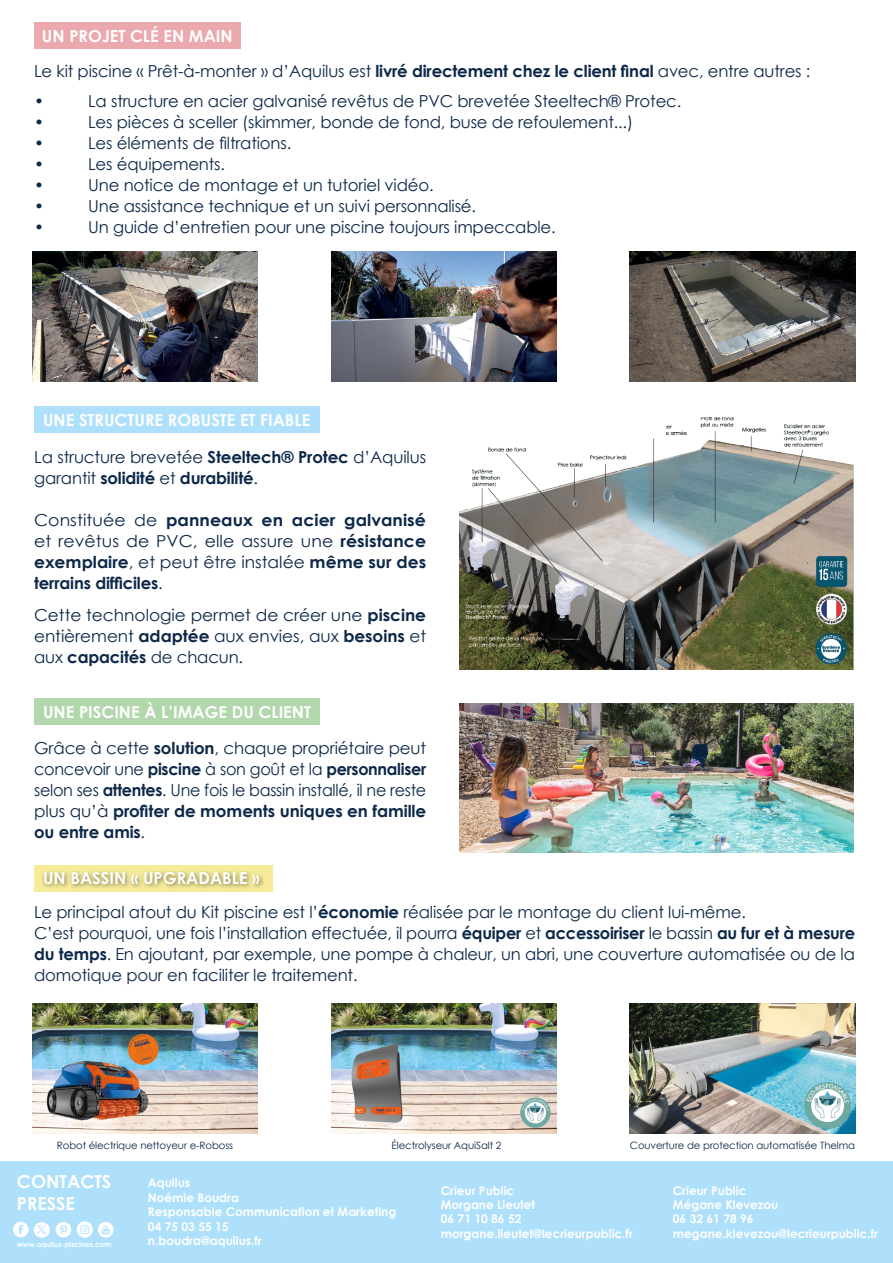
<style>
.page{position:relative;width:893px;height:1263px;background:#fff}
.page>*{position:absolute;margin:0;border:0;box-sizing:border-box;transform-origin:0 0}
.t1{font:700 18px/21.6px "Century Gothic";color:#fff}
.Style_de_paragraphe_1{font:16.5px/21px "Century Gothic";letter-spacing:-.01em;color:#0d2848;text-align:justify}
.Style_de_paragraphe_1-2{font:700 16.5px/21px "Century Gothic";color:#0d2848;text-align:justify;scale:1.05 1}
.t2{font:700 16.5px "Century Gothic";color:#fff}
.t3{font:700 12px/14.4px "Century Gothic";color:#fff}
.Style_de_paragraphe_1-3{font:10.2px "Century Gothic";letter-spacing:-.01em;color:#0d2848}
.t4{font:700 7.35px "Century Gothic";color:#fff}
.s1{font-weight:700}
.s2{font-weight:400}
</style>
<div class="page">
<div style="left:0;top:1161px;width:893px;height:102px;background:#aee0fb"></div>
<svg style="left:13px;top:1222px;width:16px;height:15px"></svg>
<svg style="left:98px;top:1222px;width:15px;height:15px"></svg>
<svg style="left:77px;top:1221px;width:16px;height:17px"></svg>
<svg style="left:56px;top:1221px;width:35px;height:16px"></svg>
<div style="left:34px;top:1222px;width:16px;height:16px;background:#fff;border-radius:50%"></div>
<svg style="left:37px;top:1225px;width:9px;height:9px"></svg>
<div style="left:34px;top:22px;width:207px;height:26px;background:#eba8ad"></div>
<div style="left:34px;top:406px;width:286px;height:27px;background:#aee0fb"></div>
<div style="left:34px;top:699px;width:286px;height:26px;background:#b2d7ac"></div>
<div style="left:34px;top:865px;width:238px;height:26px;background:#f6eb99"></div>
<div style="left:41px;top:869px;width:224px;height:21px;background:#231f20;opacity:.52"></div>
<img style="left:331px;top:1003px;width:225px;height:130px">
<img style="left:331px;top:252px;width:225px;height:130px">
<img style="left:630px;top:1003px;width:225px;height:130px">
<img style="left:630px;top:252px;width:225px;height:130px">
<img style="left:32px;top:1003px;width:226px;height:130px">
<img style="left:32px;top:252px;width:226px;height:130px">
<img style="left:459px;top:417px;width:394px;height:252px">
<img style="left:459px;top:703px;width:394px;height:150px">
<div style="left:524px;top:417px;width:142px;height:20px;background:#fff"></div>
<p class="t2" style="left:42px;top:23px;width:192px">UN PROJET CLÉ EN MAIN</p>
<p class="Style_de_paragraphe_1" style="left:34px;top:61px;width:778px">Le kit piscine « Prêt-à-monter » d’Aquilus est <span class="s1">livré directement chez le client final</span> avec, entre autres :</p>
<p class="Style_de_paragraphe_1" style="left:34px;top:91px;width:11px">•</p>
<p class="Style_de_paragraphe_1" style="left:88px;top:91px;width:595px">La structure en acier galvanisé revêtus de PVC brevetée Steeltech® Protec.</p>
<p class="Style_de_paragraphe_1" style="left:34px;top:112px;width:11px">•</p>
<p class="Style_de_paragraphe_1" style="left:88px;top:112px;width:546px">Les pièces à sceller (skimmer, bonde de fond, buse de refoulement...)</p>
<p class="Style_de_paragraphe_1" style="left:34px;top:133px;width:11px">•</p>
<p class="Style_de_paragraphe_1" style="left:88px;top:133px;width:205px">Les éléments de filtrations.</p>
<p class="Style_de_paragraphe_1" style="left:34px;top:154px;width:11px">•</p>
<p class="Style_de_paragraphe_1" style="left:88px;top:154px;width:138px">Les équipements.</p>
<p class="Style_de_paragraphe_1" style="left:34px;top:175px;width:11px">•</p>
<p class="Style_de_paragraphe_1" style="left:88px;top:175px;width:347px">Une notice de montage et un tutoriel vidéo.</p>
<p class="Style_de_paragraphe_1" style="left:34px;top:196px;width:11px">•</p>
<p class="Style_de_paragraphe_1" style="left:88px;top:196px;width:389px">Une assistance technique et un suivi personnalisé.</p>
<p class="Style_de_paragraphe_1" style="left:34px;top:217px;width:11px">•</p>
<p class="Style_de_paragraphe_1" style="left:88px;top:217px;width:469px">Un guide d’entretien pour une piscine toujours impeccable.</p>
<p class="t2" style="left:43px;top:407px;width:269px">UNE STRUCTURE ROBUSTE ET FIABLE</p>
<p class="Style_de_paragraphe_1" style="left:34px;top:447px;width:394px">La structure brevetée <span class="s1">Steeltech® Protec</span> d’Aquilus garantit <span class="s1">solidité</span> et <span class="s1">durabilité</span>.</p>
<p class="Style_de_paragraphe_1-2" style="left:34px;top:509px;width:375px"><span class="s2">Constituée de</span> panneaux en acier galvanisé <span class="s2">et revêtus de PVC, elle assure une</span> résistance exemplaire<span class="s2">, et peut être instalée</span> même sur des terrains difficiles<span class="s2">.</span></p>
<p class="Style_de_paragraphe_1" style="left:34px;top:604px;width:394px">Cette technologie permet de créer une <span class="s1">piscine </span>entièrement <span class="s1">adaptée</span> aux envies, aux <span class="s1">besoins</span> et aux <span class="s1">capacités</span> de chacun.</p>
<p class="t2" style="left:43px;top:700px;width:269px">UNE PISCINE À L’IMAGE DU CLIENT</p>
<p class="Style_de_paragraphe_1" style="left:34px;top:737px;width:394px">Grâce à cette <span class="s1">solution</span>, chaque propriétaire peut concevoir une <span class="s1">piscine</span> à son goût et la <span class="s1">personnaliser </span>selon ses <span class="s1">attentes</span>. Une fois le bassin installé, il ne reste plus qu’à <span class="s1">profiter de moments uniques en famille ou entre amis</span>.</p>
<p class="t2" style="left:43px;top:866px;width:218px">UN BASSIN « UPGRADABLE »</p>
<p class="Style_de_paragraphe_1" style="left:34px;top:901px;width:713px">Le principal atout du Kit piscine est l’<span class="s1">économie</span> réalisée par le montage du client lui-même.</p>
<p class="Style_de_paragraphe_1" style="left:34px;top:922px;width:822px">C’est pourquoi, une fois l’installation effectuée, il pourra <span class="s1">équiper</span> et <span class="s1">accessoiriser</span> le bassin <span class="s1">au fur et à mesure du temps</span>. En ajoutant, par exemple, une pompe à chaleur, un abri, une couverture automatisée ou de la domotique pour en faciliter le traitement.</p>
<p class="Style_de_paragraphe_1-3" style="left:57px;top:1138px;width:178px">Robot électrique nettoyeur e-Roboss</p>
<p class="Style_de_paragraphe_1-3" style="left:392px;top:1138px;width:111px">Électrolyseur AquiSalt 2</p>
<p class="Style_de_paragraphe_1-3" style="left:630px;top:1138px;width:227px">Couverture de protection automatisée Thelma</p>
<p class="t1" style="left:17px;top:1170px;width:96px">CONTACTS<br>PRESSE</p>
<p class="t4" style="left:17px;top:1238px;width:96px">www.aquilus-piscines.com</p>
<p class="t3" style="left:148px;top:1175px;width:250px">Aquilus<br>Noémie Boudra<br>Responsable Communication et Marketing</p>
<p class="t3" style="left:148px;top:1218px;width:115px">04 75 03 55 15 n.boudra@aquilus.fr</p>
<p class="t3" style="left:441px;top:1182px;width:75px">Crieur Public</p>
<p class="t3" style="left:441px;top:1197px;width:194px">Morgane Lieutet<br>06 71 10 86 52 morgane.lieutet@lecrieurpublic.fr</p>
<p class="t3" style="left:673px;top:1182px;width:206px">Crieur Public<br>Mégane Klevezou<br>06 32 61 78 96 megane.klevezou@lecrieurpublic.fr</p>
</div>
